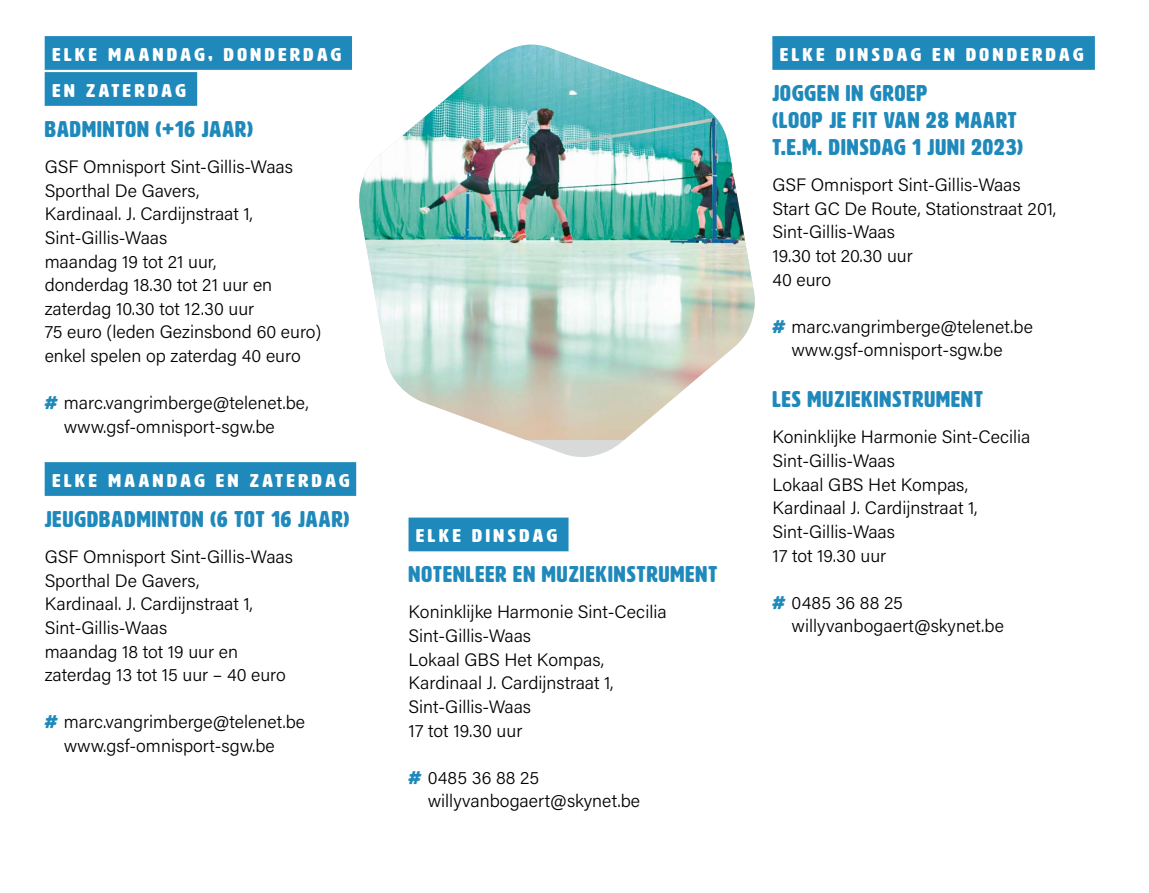
<style>
.page{position:relative;width:1149px;height:893px;background:#fff}
.page>*{position:absolute;margin:0;border:0;box-sizing:border-box;transform-origin:0 0}
.Activiteit-Blauw{font:22.5px/27px "HWT Artz";letter-spacing:.05em;color:#1f89bb}
.Data-Blauw{font:18.22px "HWT Artz";letter-spacing:.18em;color:#fff;scale:1.11 1}
.body{font:300 18px/23.6px "Acumin Pro";color:#000}
.Contact_inspring{font:300 18px/23.6px "Acumin Pro";color:#000}
.s1{font-family:"HWT Artz";font-weight:400;color:#1f89bb}
</style>
<div class="page">
<div style="left:45px;top:36px;width:307px;height:34px;background:#1f89bb"></div>
<div style="left:45px;top:72px;width:152px;height:34px;background:#1f89bb"></div>
<div style="left:45px;top:462px;width:311px;height:34px;background:#1f89bb"></div>
<div style="left:408px;top:518px;width:160px;height:33px;background:#1f89bb"></div>
<div style="left:772px;top:36px;width:322px;height:34px;background:#1f89bb"></div>
<svg style="left:354px;top:44px;width:270px;height:421px"></svg>
<img style="left:357px;top:45px;width:398px;height:395px">
<p class="Data-Blauw" style="left:52px;top:45px;width:262px">ELKE MAANDAG, DONDERDAG</p>
<p class="Data-Blauw" style="left:52px;top:81px;width:122px">EN ZATERDAG</p>
<p class="Activiteit-Blauw" style="left:45px;top:115px;width:210px">BADMINTON (+16 JAAR)</p>
<p class="body" style="left:45px;top:154px;width:250px">GSF Omnisport Sint-Gillis-Waas</p>
<p class="body" style="left:45px;top:178px;width:278px">Sporthal De Gavers,<br>Kardinaal. J. Cardijnstraat 1,<br>Sint-Gillis-Waas<br>maandag 19 tot 21 uur,<br>donderdag 18.30 tot 21 uur en zaterdag 10.30 tot 12.30 uur<br>75 euro (leden Gezinsbond 60 euro)</p>
<p class="body" style="left:45px;top:343px;width:257px">enkel spelen op zaterdag 40 euro</p>
<p class="Contact_inspring" style="left:64px;top:390px;width:246px;text-indent:-19px"><span class="s1">#</span> marc.vangrimberge@telenet.be, www.gsf-omnisport-sgw.be</p>
<p class="Data-Blauw" style="left:52px;top:471px;width:269px">ELKE MAANDAG EN ZATERDAG</p>
<p class="Activiteit-Blauw" style="left:45px;top:506px;width:306px">JEUGDBADMINTON (6 TOT 16 JAAR)</p>
<p class="body" style="left:45px;top:544px;width:250px">GSF Omnisport Sint-Gillis-Waas</p>
<p class="body" style="left:45px;top:568px;width:242px">Sporthal De Gavers,<br>Kardinaal. J. Cardijnstraat 1,<br>Sint-Gillis-Waas<br>maandag 18 tot 19 uur en zaterdag 13 tot 15 uur – 40 euro</p>
<p class="Contact_inspring" style="left:64px;top:710px;width:243px;text-indent:-19px"><span class="s1">#</span> marc.vangrimberge@telenet.be www.gsf-omnisport-sgw.be</p>
<p class="Data-Blauw" style="left:416px;top:526px;width:128px">ELKE DINSDAG</p>
<p class="Activiteit-Blauw" style="left:408px;top:561px;width:310px">NOTENLEER EN MUZIEKINSTRUMENT</p>
<p class="body" style="left:408px;top:600px;width:259px">Koninklijke Harmonie Sint-Cecilia<br>Sint-Gillis-Waas</p>
<p class="body" style="left:408px;top:647px;width:206px">Lokaal GBS Het Kompas,<br>Kardinaal J. Cardijnstraat 1,<br>Sint-Gillis-Waas<br>17 tot 19.30 uur</p>
<p class="Contact_inspring" style="left:427px;top:765px;width:214px;text-indent:-19px"><span class="s1">#</span> 0485 36 88 25 willyvanbogaert@skynet.be</p>
<p class="Data-Blauw" style="left:779px;top:45px;width:275px">ELKE DINSDAG EN DONDERDAG</p>
<p class="Activiteit-Blauw" style="left:772px;top:79px;width:252px">JOGGEN IN GROEP<br>(LOOP JE FIT VAN 28 MAART<br>T.E.M. DINSDAG 1 JUNI 2023)</p>
<p class="body" style="left:772px;top:172px;width:250px">GSF Omnisport Sint-Gillis-Waas</p>
<p class="body" style="left:772px;top:196px;width:285px">Start GC De Route, Stationstraat 201,<br>Sint-Gillis-Waas<br>19.30 tot 20.30 uur<br>40 euro</p>
<p class="Contact_inspring" style="left:791px;top:314px;width:243px;text-indent:-19px"><span class="s1">#</span> marc.vangrimberge@telenet.be www.gsf-omnisport-sgw.be</p>
<p class="Activiteit-Blauw" style="left:772px;top:386px;width:212px">LES MUZIEKINSTRUMENT</p>
<p class="body" style="left:772px;top:425px;width:259px">Koninklijke Harmonie Sint-Cecilia<br>Sint-Gillis-Waas</p>
<p class="body" style="left:772px;top:472px;width:206px">Lokaal GBS Het Kompas,<br>Kardinaal J. Cardijnstraat 1,<br>Sint-Gillis-Waas<br>17 tot 19.30 uur</p>
<p class="Contact_inspring" style="left:791px;top:590px;width:214px;text-indent:-19px"><span class="s1">#</span> 0485 36 88 25 willyvanbogaert@skynet.be</p>
</div>
